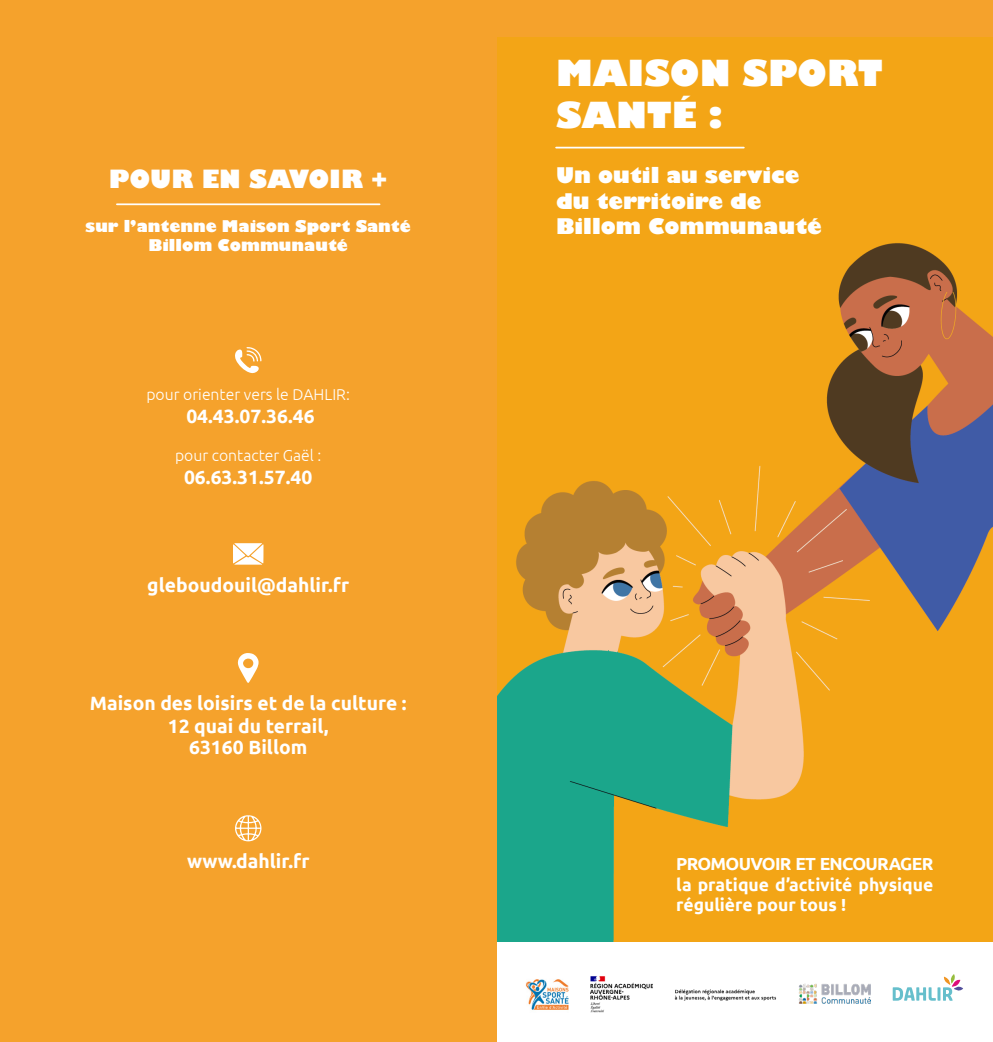
<style>
.page{position:relative;width:993px;height:1042px;background:#fff}
.page>*{position:absolute;margin:0;border:0;box-sizing:border-box;transform-origin:0 0}
.t1{font:800 35px/42px "Gill Sans";color:#fff}
.t2{font:800 24.5px "Gill Sans";color:#fff}
.t3{font:800 21px "Gill Sans";color:#fff}
.t4{font:700 19.25px "Ubuntu";color:#fff}
.t5{font:700 17.5px "Ubuntu";color:#fff}
.t6{font:700 17.5px "Ubuntu";letter-spacing:-.04em;color:#fff}
.t7{font:800 15.75px/18.9px "Gill Sans";color:#fff;text-align:center}
.t8{font:300 15.75px "Ubuntu";color:#fff}
</style>
<div class="page">
<div style="left:496px;top:0;width:496px;height:1042px;background:#f5a22c"></div>
<img style="left:497px;top:37px;width:495px;height:906px">
<div style="left:496px;top:943px;width:496px;height:99px;background:#fff"></div>
<hr style="left:556px;top:147px;width:187px;height:1px;background:#fff">
<div style="left:0;top:1px;width:496px;height:1041px;background:#f5a22c"></div>
<hr style="left:117px;top:203px;width:262px;height:2px;background:#fff">
<svg style="left:235px;top:347px;width:26px;height:26px"></svg>
<svg style="left:237px;top:653px;width:22px;height:30px"></svg>
<svg style="left:233px;top:543px;width:30px;height:22px"></svg>
<svg style="left:235px;top:815px;width:26px;height:26px"></svg>
<img style="left:590px;top:976px;width:186px;height:36px">
<img style="left:525px;top:979px;width:43px;height:31px">
<img style="left:799px;top:983px;width:71px;height:20px">
<svg style="left:892px;top:974px;width:70px;height:27px"></svg>
<p class="t2" style="left:109px;top:164px;width:280px">POUR EN SAVOIR +</p>
<p class="t7" style="left:86px;top:218px;width:326px">sur l’antenne Maison Sport Santé<br>Billom Communauté</p>
<p class="t8" style="left:146px;top:385px;width:205px">pour orienter vers le DAHLIR:</p>
<p class="t4" style="left:186px;top:404px;width:130px">04.43.07.36.46</p>
<p class="t8" style="left:175px;top:446px;width:148px">pour contacter Gaël :</p>
<p class="t4" style="left:184px;top:465px;width:130px">06.63.31.57.40</p>
<p class="t4" style="left:147px;top:573px;width:203px">gleboudouil@dahlir.fr</p>
<p class="t4" style="left:90px;top:691px;width:318px">Maison des loisirs et de la culture :</p>
<p class="t4" style="left:168px;top:714px;width:162px">12 quai du terrail,</p>
<p class="t4" style="left:189px;top:736px;width:120px">63160 Billom</p>
<p class="t4" style="left:187px;top:850px;width:124px">www.dahlir.fr</p>
<p class="t1" style="left:556px;top:55px;width:328px">MAISON SPORT<br>SANTÉ :</p>
<p class="t3" style="left:556px;top:162px;width:245px">Un outil au service</p>
<p class="t3" style="left:556px;top:188px;width:207px">du territoire de</p>
<p class="t3" style="left:556px;top:213px;width:267px">Billom Communauté</p>
<p class="t6" style="left:676px;top:853px;width:258px">PROMOUVOIR ET ENCOURAGER</p>
<p class="t5" style="left:676px;top:874px;width:258px">la pratique d’activité physique</p>
<p class="t5" style="left:676px;top:894px;width:171px">régulière pour tous !</p>
</div>
